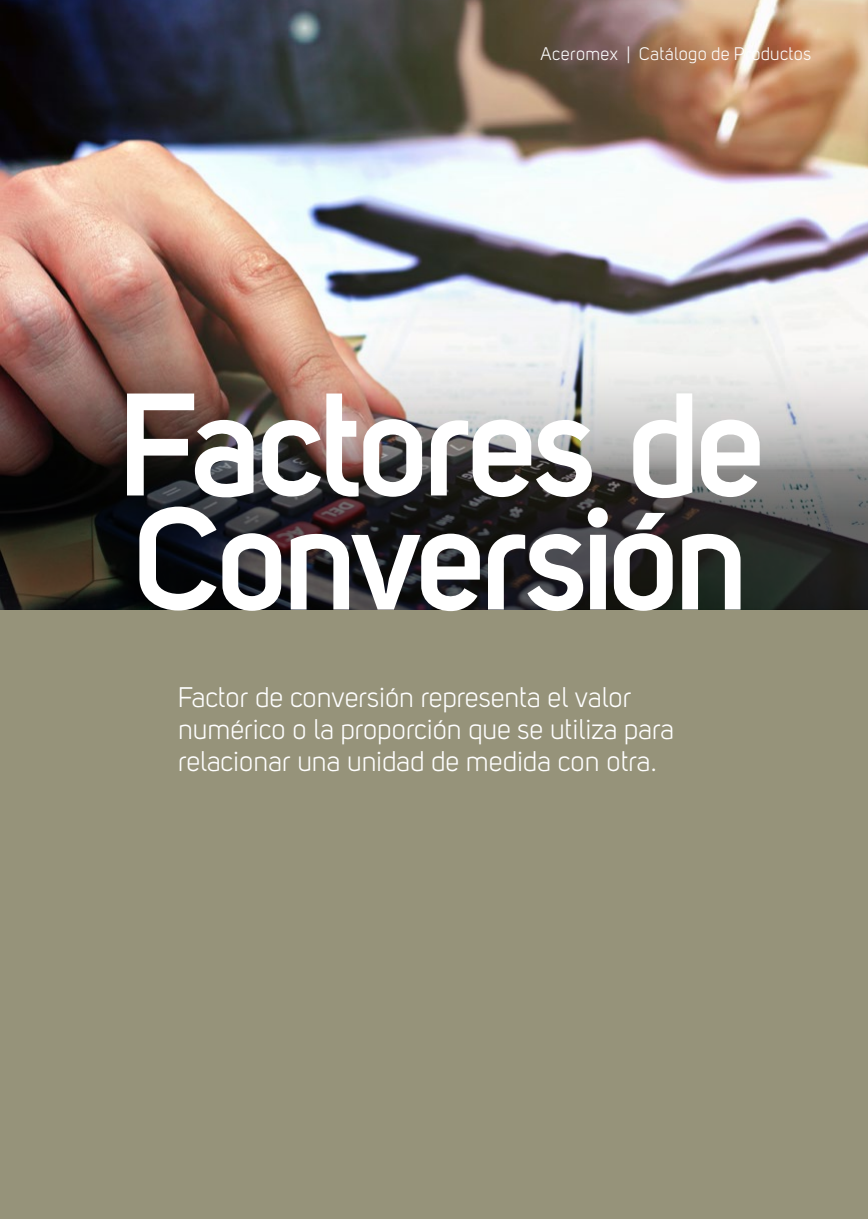
<style>
.page{position:relative;width:868px;height:1219px;background:#fff}
.page>*{position:absolute;margin:0;border:0;box-sizing:border-box;transform-origin:0 0}
.t1{font:700 144px/114px "Uni Sans Semi";letter-spacing:-.035em;color:#fff}
.t2{font:28px/32px "Uni Sans Book";color:#fff}
.t3{font:18px "Uni Sans Book";letter-spacing:.02em;color:#fff}
</style>
<div class="page">
<div style="left:0;top:0;width:867px;height:1219px;background:#96937a"></div>
<img style="left:0;top:0;width:867px;height:305px">
<img style="left:0;top:305px;width:867px;height:304px">
<p class="t3" style="left:540px;top:44px;width:272px">Aceromex | Catálogo de Productos</p>
<h1 class="t1" style="left:119px;top:386px;width:650px">Factores de<br>Conversión</h1>
<p class="t2" style="left:178px;top:681px;width:498px">Factor de conversión representa el valor numérico o la proporción que se utiliza para relacionar una unidad de medida con otra.</p>
</div>
